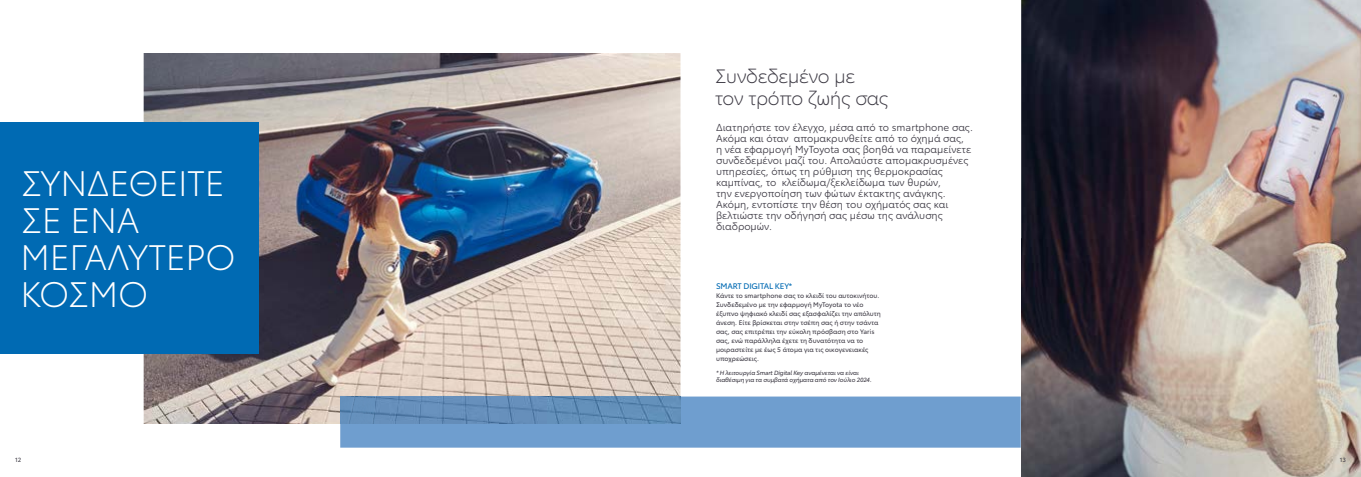
<style>
.page{position:relative;width:1361px;height:477px;background:#fff}
.page>*{position:absolute;margin:0;border:0;box-sizing:border-box;transform-origin:0 0}
.t1{font:300 34.9px/37px "Toyota Type";letter-spacing:-.01em;color:#fff}
.t2{font:300 19px/22px "Toyota Type";letter-spacing:-.02em;color:#3d3a44}
.t3{font:10px/11px "Toyota Type";color:#3d3a44}
.t4{font:8px "Toyota Type";letter-spacing:-.02em;color:#006ab3}
.t5{font:6.5px/9px "Toyota Type";color:#3d3a44}
.t6{font:italic 6px/7px "Toyota Type";letter-spacing:-.02em;color:#3d3a44}
.t7{font:6px "Toyota Type";color:#3d3a44}
</style>
<div class="page">
<img style="left:144px;top:53px;width:536px;height:370px">
<div style="left:0;top:123px;width:259px;height:231px;background:#006ab3"></div>
<div style="left:340px;top:396px;width:680px;height:51px;background:#6f9ecf"></div>
<img style="left:340px;top:396px;width:340px;height:27px">
<img style="left:1021px;top:0;width:340px;height:476px">
<h1 class="t1" style="left:21px;top:162px;width:217px">ΣΥΝΔΕΘΕΙΤΕ<br>ΣΕ ΕΝΑ<br>ΜΕΓΑΛΥΤΕΡΟ<br>ΚΟΣΜΟ</h1>
<h2 class="t2" style="left:714px;top:64px;width:175px">Συνδεδεμένο με τον τρόπο ζωής σας</h2>
<p class="t3" style="left:716px;top:121px;width:258px">Διατηρήστε τον έλεγχο, μέσα από το smartphone σας.<br>Ακόμα και όταν απομακρυνθείτε από το όχημά σας,<br>η νέα εφαρμογή MyToyota σας βοηθά να παραμείνετε συνδεδεμένοι μαζί του. Απολαύστε απομακρυσμένες υπηρεσίες, όπως τη ρύθμιση της θερμοκρασίας καμπίνας, το κλείδωμα/ξεκλείδωμα των θυρών,<br>την ενεργοποίηση των φώτων έκτακτης ανάγκης.<br>Ακόμη, εντοπίστε την θέση του οχήματός σας και βελτιώστε την οδήγησή σας μέσω της ανάλυσης διαδρομών.</p>
<p class="t4" style="left:716px;top:279px;width:78px">SMART DIGITAL KEY*</p>
<p class="t5" style="left:716px;top:290px;width:166px">Κάντε το smartphone σας το κλειδί του αυτοκινήτου.<br>Συνδεδεμένο με την εφαρμογή MyToyota το νέο έξυπνο ψηφιακό κλειδί σας εξασφαλίζει την απόλυτη άνεση. Είτε βρίσκεται στην τσέπη σας ή στην τσάντα σας, σας επιτρέπει την εύκολη πρόσβαση στο Yaris σας, ενώ παράλληλα έχετε τη δυνατότητα να το μοιραστείτε με έως 5 άτομα για τις οικογενειακές υποχρεώσεις.</p>
<p class="t6" style="left:716px;top:368px;width:157px">* Η λειτουργία Smart Digital Key αναμένεται να είναι διαθέσιμη για τα συμβατά οχήματα από τον Ιούλιο 2024.</p>
<p class="t7" style="left:15px;top:455px;width:8px">12</p>
<p class="t7" style="left:1339px;top:455px;width:8px">13</p>
</div>
